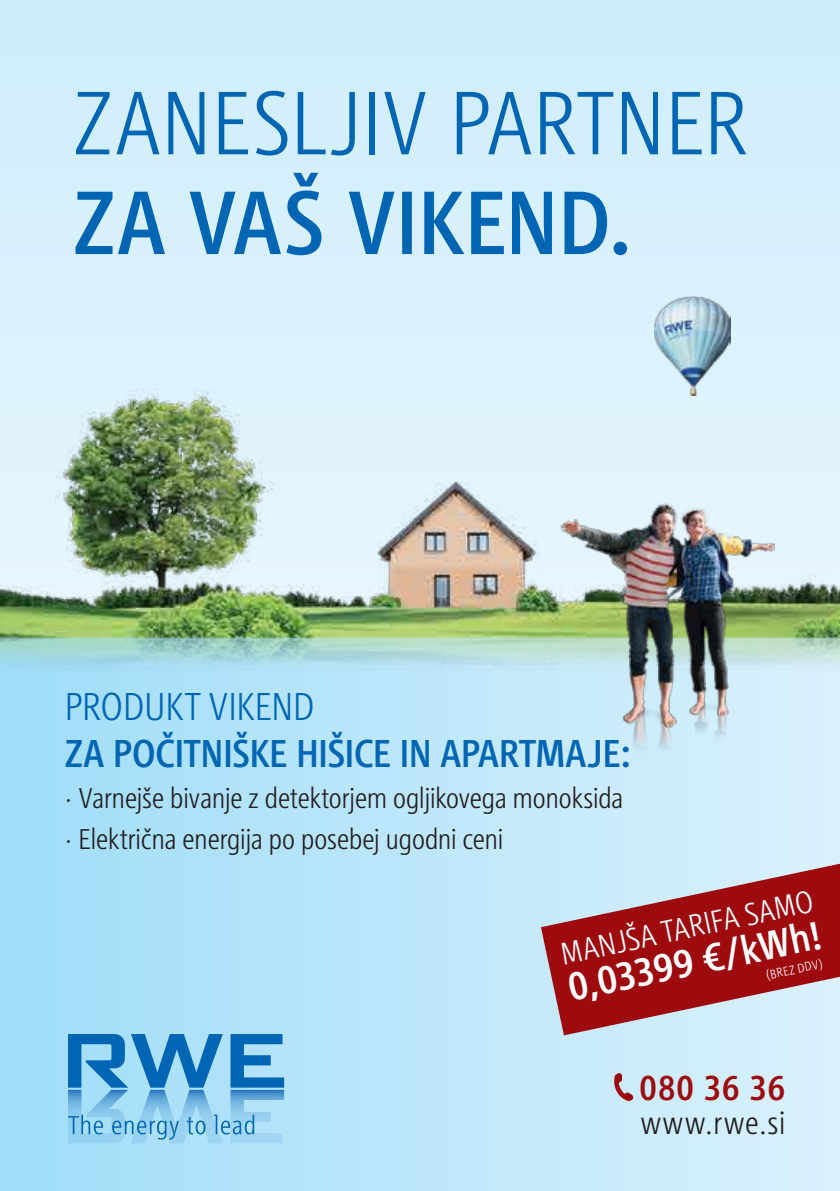
<style>
.page{position:relative;width:840px;height:1191px;background:#fff}
.page>*{position:absolute;margin:0;border:0;box-sizing:border-box;transform-origin:0 0}
.t1{font:300 condensed 93.4px "RWE Headline";letter-spacing:-.01em;color:#0066b3}
.t2{font:500 condensed 93.4px "RWE Headline";letter-spacing:-.01em;color:#0066b3}
.t3{font:500 condensed 41.4px "RWE Headline";color:#fff}
.t4{font:500 condensed 40.4px "RWE Headline";letter-spacing:-.015em;color:#0066b3}
.t5{font:300 condensed 40.4px "RWE Headline";letter-spacing:-.02em;color:#0066b3}
.t6{font:500 condensed 36.6px "RWE Headline";letter-spacing:.005em;color:#9e0b0f}
.t7{font:300 condensed 33.4px "RWE Headline";letter-spacing:.035em;color:#231f20}
.t8{font:300 condensed 32.4px "RWE Headline";color:#fff}
.t9{font:300 condensed 29.8px/41.4px "RWE Headline";letter-spacing:-.025em;color:#231f20}
.t10{font:300 condensed 13.2px "RWE Headline";color:#fff}
</style>
<div class="page">
<div style="left:0;top:0;width:839px;height:655px;background:#d4effc"></div>
<div style="left:0;top:637px;width:839px;height:554px;background:linear-gradient(to right,#a0ddf9,#daf1fd)"></div>
<img style="left:0;top:296px;width:839px;height:499px">
<svg style="left:612px;top:1073px;width:21px;height:28px"></svg>
<svg style="left:68px;top:1034px;width:216px;height:109px;background:#6eb4e0"></svg>
<img style="left:560px;top:503px;width:213px;height:251px">
<svg style="left:540px;top:858px;width:299px;height:177px;background:#b1656e"></svg>
<img style="left:654px;top:297px;width:76px;height:98px">
<h1 class="t1" style="left:72px;top:71px;width:676px">ZANESLJIV PARTNER</h1>
<h1 class="t2" style="left:72px;top:170px;width:562px">ZA VAŠ VIKEND.</h1>
<h3 class="t5" style="left:64px;top:683px;width:252px">PRODUKT VIKEND</h3>
<h3 class="t4" style="left:64px;top:730px;width:567px">ZA POČITNIŠKE HIŠICE IN APARTMAJE:</h3>
<p class="t9" style="left:64px;top:777px;width:560px">· Varnejše bivanje z detektorjem ogljikovega monoksida · Električna energija po posebej ugodni ceni</p>
<p class="t8" style="left:557px;top:936px;width:259px;rotate:-12deg">MANJŠA TARIFA SAMO</p>
<h2 class="t3" style="left:563px;top:965px;width:260px;rotate:-12deg">0,03399 €/kWh!</h2>
<p class="t10" style="left:764px;top:968px;width:58px;rotate:-12deg">(BREZ DDV)</p>
<p class="t6" style="left:639px;top:1066px;width:148px">080 36 36</p>
<p class="t7" style="left:640px;top:1104px;width:146px">www.rwe.si</p>
</div>
